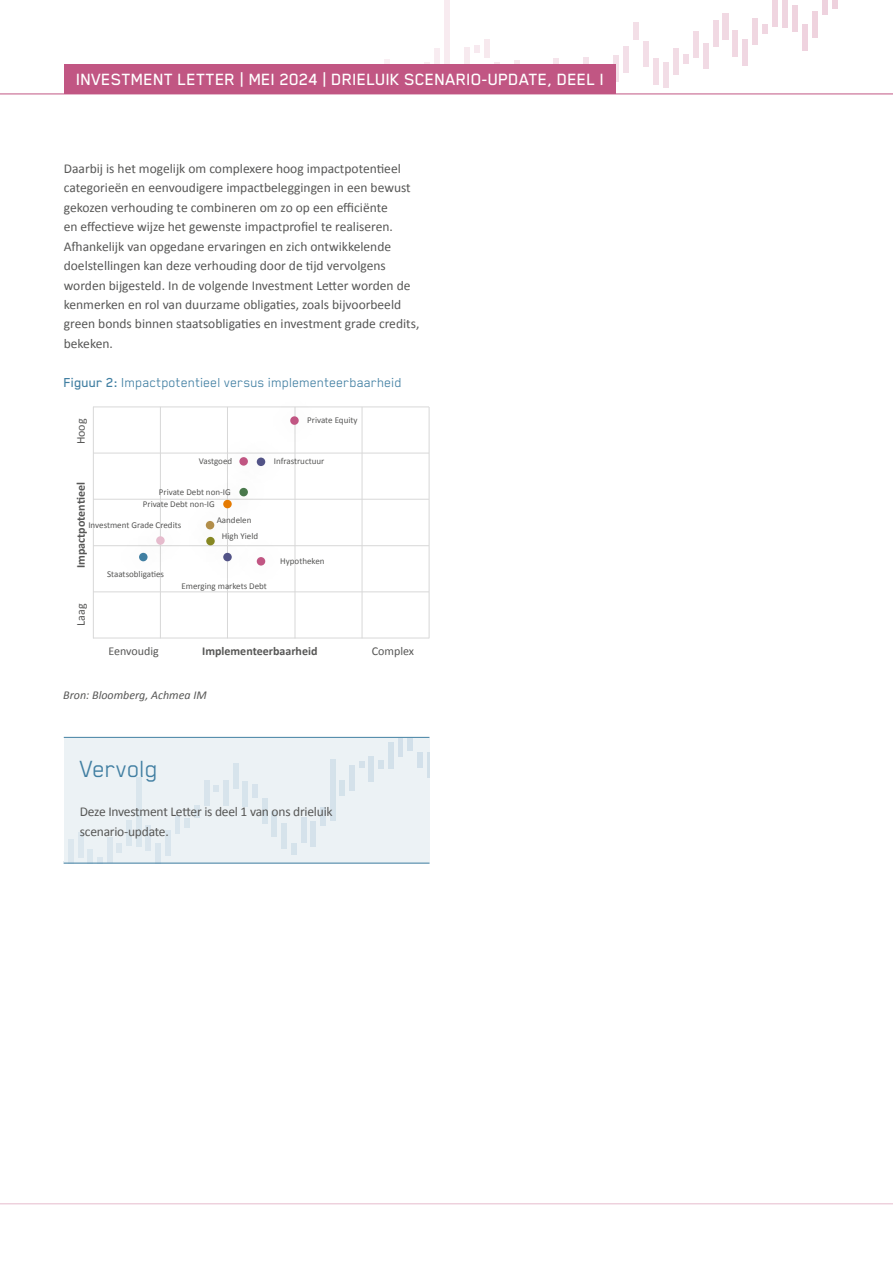
<style>
.page{position:relative;width:893px;height:1263px;background:#fff}
.page>*{position:absolute;margin:0;border:0;box-sizing:border-box;transform-origin:0 0}
.t1{font:27px "Blender Pro";letter-spacing:-.01em;color:#417fa2}
.t2{font:500 18.75px "Blender Pro";color:#fff}
.t3{font:15px "Blender Pro";color:#417fa2}
.t4{font:13.5px/19.5px "Calibri";color:#575756}
.t5{font:700 12px "Calibri";color:#575756}
.t6{font:12px "Calibri";color:#575756}
.t7{font:italic 12px "Calibri";color:#575756}
.t8{font:9px/12.5px "Calibri";color:#575756}
.s1{font-weight:500}
</style>
<div class="page">
<hr style="left:0;top:1203px;width:893px;height:1px;background:#e6bbcd">
<hr style="left:0;top:94px;width:893px;height:1px;background:#c15683">
<div style="left:385px;top:59px;width:5px;height:26px;background:#f9eff3"></div>
<div style="left:424px;top:63px;width:5px;height:26px;background:#f8edf1"></div>
<div style="left:434px;top:49px;width:5px;height:26px;background:#f8ecf1"></div>
<div style="left:444px;top:0;width:5px;height:66px;background:#f8ebf0"></div>
<div style="left:464px;top:47px;width:5px;height:26px;background:#f7eaef"></div>
<svg style="left:474px;top:46px;width:5px;height:6px"></svg>
<div style="left:484px;top:39px;width:5px;height:19px;background:#f7e9ee"></div>
<div style="left:494px;top:63px;width:5px;height:26px;background:#f6e8ee"></div>
<div style="left:514px;top:60px;width:5px;height:26px;background:#f6e7ed"></div>
<div style="left:554px;top:58px;width:5px;height:26px;background:#f5e4eb"></div>
<div style="left:584px;top:57px;width:5px;height:26px;background:#f4e2ea"></div>
<svg style="left:613px;top:55px;width:6px;height:26px"></svg>
<div style="left:623px;top:47px;width:5px;height:25px;background:#f3dfe8"></div>
<div style="left:633px;top:22px;width:5px;height:17px;background:#f3dfe7"></div>
<div style="left:643px;top:41px;width:5px;height:26px;background:#f3dee7"></div>
<div style="left:653px;top:59px;width:5px;height:25px;background:#f3dde6"></div>
<div style="left:663px;top:62px;width:5px;height:26px;background:#f2dde6"></div>
<div style="left:673px;top:49px;width:5px;height:26px;background:#f2dce5"></div>
<svg style="left:683px;top:54px;width:5px;height:10px"></svg>
<div style="left:693px;top:32px;width:5px;height:26px;background:#f2dbe4"></div>
<div style="left:703px;top:43px;width:5px;height:26px;background:#f1dae4"></div>
<div style="left:713px;top:20px;width:5px;height:26px;background:#f1d9e3"></div>
<div style="left:723px;top:13px;width:5px;height:26px;background:#f1d9e3"></div>
<div style="left:733px;top:31px;width:5px;height:26px;background:#f1d8e2"></div>
<div style="left:743px;top:40px;width:5px;height:25px;background:#f0d7e2"></div>
<div style="left:753px;top:19px;width:5px;height:25px;background:#f0d7e1"></div>
<svg style="left:763px;top:25px;width:5px;height:9px"></svg>
<div style="left:773px;top:1px;width:5px;height:26px;background:#f0d5e0"></div>
<div style="left:783px;top:0;width:5px;height:28px;background:#efd5e0"></div>
<div style="left:793px;top:6px;width:5px;height:26px;background:#efd4df"></div>
<div style="left:802px;top:24px;width:6px;height:26px;background:#efd3df"></div>
<div style="left:812px;top:12px;width:5px;height:25px;background:#efd3de"></div>
<div style="left:822px;top:0;width:5px;height:15px;background:#eed2de"></div>
<svg style="left:832px;top:0;width:5px;height:8px"></svg>
<div style="left:64px;top:738px;width:365px;height:125px;background:#ecf2f5"></div>
<div style="left:68px;top:839px;width:5px;height:24px;background:#dce7ee"></div>
<div style="left:78px;top:832px;width:5px;height:25px;background:#dce7ee"></div>
<div style="left:88px;top:849px;width:5px;height:14px;background:#dbe7ee"></div>
<svg style="left:97px;top:858px;width:5px;height:5px"></svg>
<div style="left:107px;top:837px;width:5px;height:25px;background:#dbe6ee"></div>
<svg style="left:117px;top:843px;width:5px;height:9px"></svg>
<hr style="left:127px;top:820px;width:4px;height:25px;background:#dae6ed">
<div style="left:136px;top:778px;width:5px;height:68px;background:#dae6ed"></div>
<div style="left:146px;top:825px;width:5px;height:25px;background:#dae5ed"></div>
<div style="left:156px;top:843px;width:5px;height:20px;background:#d9e5ed"></div>
<div style="left:165px;top:831px;width:5px;height:25px;background:#d9e5ed"></div>
<div style="left:175px;top:815px;width:5px;height:19px;background:#d9e5ed"></div>
<svg style="left:185px;top:806px;width:14px;height:21px"></svg>
<div style="left:204px;top:781px;width:5px;height:25px;background:#d8e4ec"></div>
<svg style="left:214px;top:785px;width:5px;height:6px"></svg>
<hr style="left:224px;top:781px;width:4px;height:25px;background:#d7e4ec">
<div style="left:233px;top:764px;width:5px;height:25px;background:#d7e4ec"></div>
<div style="left:243px;top:782px;width:5px;height:25px;background:#d7e4ec"></div>
<svg style="left:253px;top:785px;width:5px;height:12px"></svg>
<div style="left:262px;top:799px;width:5px;height:25px;background:#d6e3eb"></div>
<div style="left:272px;top:811px;width:5px;height:25px;background:#d6e3eb"></div>
<div style="left:282px;top:823px;width:5px;height:25px;background:#d6e3eb"></div>
<svg style="left:291px;top:844px;width:5px;height:10px"></svg>
<div style="left:301px;top:817px;width:5px;height:25px;background:#d5e2eb"></div>
<div style="left:311px;top:822px;width:5px;height:25px;background:#d5e2eb"></div>
<div style="left:320px;top:807px;width:5px;height:18px;background:#d5e2eb"></div>
<div style="left:330px;top:759px;width:5px;height:62px;background:#d5e2eb"></div>
<div style="left:340px;top:780px;width:5px;height:16px;background:#d4e2ea"></div>
<hr style="left:350px;top:766px;width:4px;height:25px;background:#d4e1ea">
<svg style="left:359px;top:761px;width:5px;height:7px"></svg>
<div style="left:369px;top:757px;width:5px;height:25px;background:#d3e1ea"></div>
<svg style="left:379px;top:761px;width:5px;height:7px"></svg>
<div style="left:388px;top:743px;width:5px;height:25px;background:#d3e1ea"></div>
<div style="left:398px;top:738px;width:5px;height:18px;background:#d3e0ea"></div>
<svg style="left:408px;top:738px;width:5px;height:13px"></svg>
<div style="left:417px;top:752px;width:5px;height:16px;background:#d2e0ea"></div>
<hr style="left:427px;top:752px;width:2px;height:25px;background:#d2e0e9">
<hr style="left:64px;top:737px;width:365px;height:1px;background:#417fa2">
<hr style="left:64px;top:863px;width:365px;height:1px;background:#417fa2">
<div style="left:64px;top:64px;width:551px;height:30px;background:#c15683"></div>
<hr style="left:93px;top:545px;width:336px;height:1px;background:#d8d8d8">
<hr style="left:295px;top:407px;width:1px;height:231px;background:#d8d8d8">
<hr style="left:93px;top:407px;width:336px;height:1px;background:#d8d8d8">
<hr style="left:93px;top:407px;width:1px;height:231px;background:#d8d8d8">
<hr style="left:93px;top:453px;width:336px;height:1px;background:#d8d8d8">
<hr style="left:160px;top:407px;width:1px;height:231px;background:#d8d8d8">
<hr style="left:93px;top:591px;width:336px;height:1px;background:#d8d8d8">
<hr style="left:362px;top:407px;width:1px;height:231px;background:#d8d8d8">
<hr style="left:93px;top:499px;width:336px;height:1px;background:#d8d8d8">
<hr style="left:227px;top:407px;width:1px;height:231px;background:#d8d8d8">
<hr style="left:93px;top:638px;width:336px;height:1px;background:#d8d8d8">
<hr style="left:429px;top:407px;width:1px;height:231px;background:#d8d8d8">
<div style="left:264px;top:390px;width:61px;height:61px;background:#000;opacity:.25"></div>
<div style="left:290px;top:416px;width:9px;height:9px;background:#c15683;border-radius:50%"></div>
<div style="left:213px;top:430px;width:61px;height:62px;background:#000;opacity:.25"></div>
<div style="left:230px;top:431px;width:62px;height:61px;background:#000;opacity:.25"></div>
<div style="left:257px;top:458px;width:8px;height:8px;background:#525387;border-radius:50%"></div>
<div style="left:213px;top:461px;width:61px;height:62px;background:#000;opacity:.25"></div>
<div style="left:197px;top:473px;width:61px;height:62px;background:#000;opacity:.25"></div>
<div style="left:179px;top:494px;width:62px;height:62px;background:#000;opacity:.25"></div>
<div style="left:180px;top:510px;width:61px;height:62px;background:#000;opacity:.25"></div>
<div style="left:129px;top:510px;width:62px;height:61px;background:#fff"></div>
<div style="left:197px;top:526px;width:61px;height:62px;background:#000;opacity:.25"></div>
<div style="left:223px;top:553px;width:9px;height:8px;background:#525387;border-radius:50%"></div>
<div style="left:230px;top:530px;width:62px;height:62px;background:#fff"></div>
<div style="left:257px;top:557px;width:8px;height:9px;background:#c15683;border-radius:50%"></div>
<div style="left:112px;top:526px;width:62px;height:62px;background:#fefefe"></div>
<div style="left:139px;top:553px;width:9px;height:8px;background:#417fa2;border-radius:50%"></div>
<h2 class="t2" style="left:77px;top:69px;width:529px">INVESTMENT LETTER | MEI 2024 | DRIELUIK SCENARIO-UPDATE, DEEL I</h2>
<p class="t4" style="left:64px;top:158px;width:357px">Daarbij is het mogelijk om complexere hoog impactpotentieel categorieën en eenvoudigere impactbeleggingen in een bewust gekozen verhouding te combineren om zo op een efficiënte<br>en effectieve wijze het gewenste impactprofiel te realiseren.<br>Afhankelijk van opgedane ervaringen en zich ontwikkelende doelstellingen kan deze verhouding door de tijd vervolgens worden bijgesteld. In de volgende Investment Letter worden de kenmerken en rol van duurzame obligaties, zoals bijvoorbeeld green bonds binnen staatsobligaties en investment grade credits, bekeken.</p>
<p class="t3" style="left:64px;top:374px;width:340px"><span class="s1">Figuur 2:</span> Impactpotentieel versus implementeerbaarheid</p>
<p class="t6" style="left:73px;top:444px;width:27px;rotate:-90deg">Hoog</p>
<p class="t8" style="left:199px;top:455px;width:35px">Vastgoed</p>
<p class="t5" style="left:73px;top:568px;width:87px;rotate:-90deg">Impactpotentieel</p>
<p class="t8" style="left:143px;top:485px;width:90px;text-indent:16px">Private Debt non-IG<br>Private Debt non-IG</p>
<p class="t8" style="left:222px;top:512px;width:38px;line-height:15.9px;text-indent:-5px">Aandelen<br>High Yield</p>
<p class="t8" style="left:88px;top:518px;width:94px">Investment Grade Credits</p>
<p class="t8" style="left:107px;top:567px;width:59px">Staatsobligaties</p>
<p class="t8" style="left:307px;top:414px;width:52px">Private Equity</p>
<p class="t8" style="left:274px;top:455px;width:52px">Infrastructuur</p>
<p class="t8" style="left:280px;top:555px;width:46px">Hypotheken</p>
<p class="t6" style="left:73px;top:626px;width:24px;rotate:-90deg">Laag</p>
<p class="t8" style="left:181px;top:580px;width:87px">Emerging markets Debt</p>
<p class="t6" style="left:108px;top:643px;width:52px">Eenvoudig</p>
<p class="t5" style="left:202px;top:643px;width:117px">Implementeerbaarheid</p>
<p class="t6" style="left:372px;top:643px;width:44px">Complex</p>
<p class="t7" style="left:63px;top:687px;width:145px">Bron: Bloomberg, Achmea IM</p>
<h1 class="t1" style="left:80px;top:754px;width:80px">Vervolg</h1>
<p class="t4" style="left:80px;top:802px;width:254px">Deze Investment Letter is deel 1 van ons drieluik scenario-update.</p>
</div>
